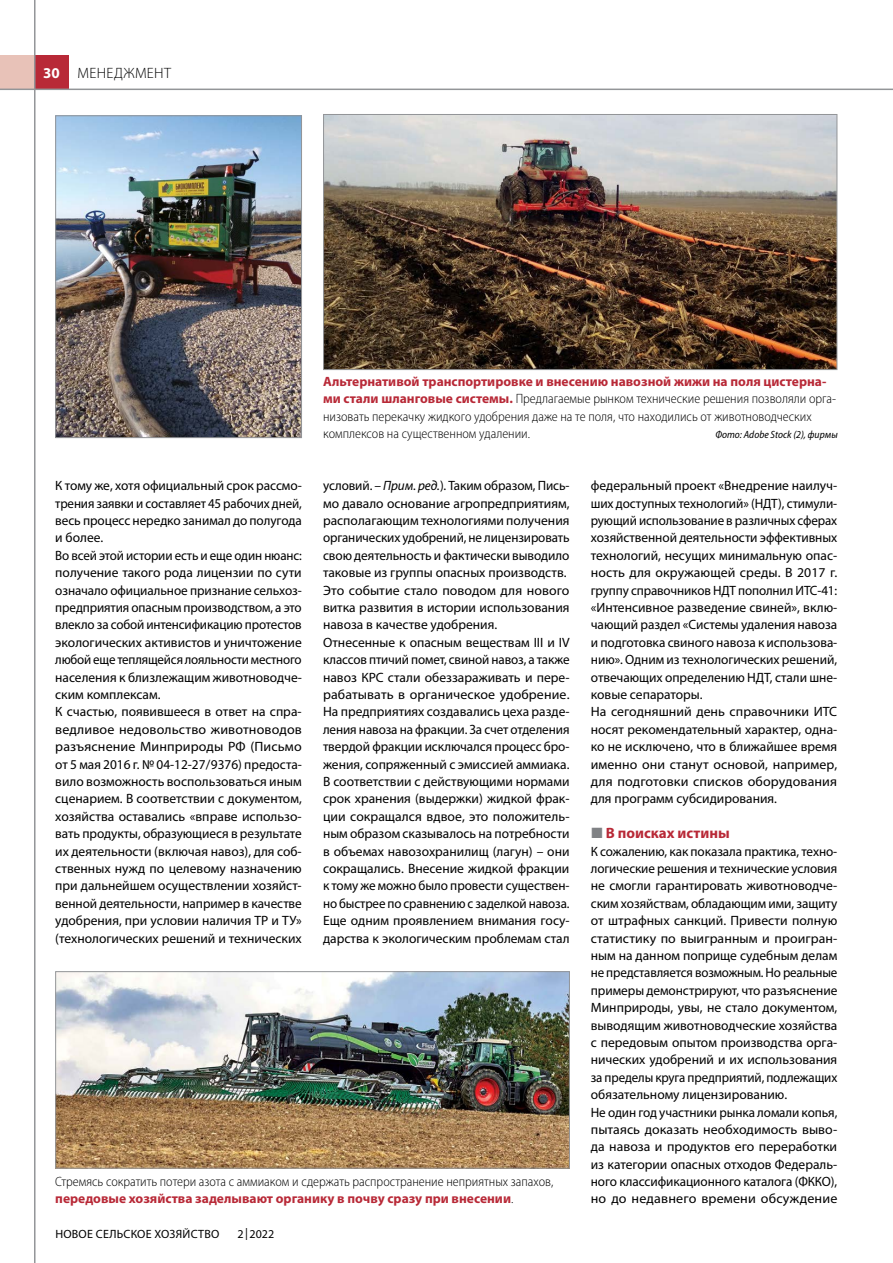
<style>
.page{position:relative;width:893px;height:1263px;background:#fff}
.page>*{position:absolute;margin:0;border:0;box-sizing:border-box;transform-origin:0 0}
.t1{font:700 15px "Myriad Pro";color:#b82937}
.t2{font:300 15px "Myriad Pro";letter-spacing:.02em;color:#000}
.t3{font:13.5px/17.4px "Myriad Pro";color:#000}
.t4{font:300 semi-condensed 13.5px/17.4px "Myriad Pro";color:#000}
.t5{font:12px "Myriad Pro";letter-spacing:.02em;color:#000}
.t6{font:italic semi-condensed 10.5px "Myriad Pro";color:#000}
.s1{font-weight:700;color:#fff}
.s2{font-weight:700;font-stretch:normal;color:#b82937}
.s3{font-style:italic}
.s4{color:#808285}
</style>
<div class="page">
<div style="left:34px;top:55px;width:35px;height:35px;background:#b82937"></div>
<hr style="left:34px;top:0;width:2px;height:1263px;background:#939598">
<div style="left:0;top:55px;width:34px;height:35px;background:#e8c2b8"></div>
<hr style="left:0;top:89px;width:893px;height:1px;background:#939598">
<img style="left:57px;top:973px;width:511px;height:193px">
<div style="left:55px;top:971px;width:515px;height:197px;border:1px solid #939598"></div>
<img style="left:57px;top:117px;width:243px;height:319px">
<div style="left:55px;top:115px;width:247px;height:323px;border:1px solid #939598"></div>
<img style="left:325px;top:116px;width:510px;height:252px">
<div style="left:323px;top:114px;width:514px;height:256px;border:1px solid #939598"></div>
<p class="t2" style="left:43px;top:65px;width:129px"><span class="s1">30</span> МЕНЕДЖМЕНТ</p>
<p class="t4" style="left:323px;top:373px;width:514px"><span class="s2">Альтернативой транспортировке и внесению навозной жижи на поля цистерна&shy;ми стали шланговые системы.</span> Предлагаемые рынком технические решения позволяли орга&shy;низовать перекачку жидкого удобрения даже на те поля, что находились от животноводческих комплексов на существенном удалении.</p>
<p class="t6" style="left:715px;top:429px;width:124px">Фото: Adobe Stock (2), фирмы</p>
<p class="t3" style="left:55px;top:477px;width:248px">К тому же, хотя официальный срок рассмо‑ трения заявки и составляет 45 рабочих дней, весь процесс нередко занимал до полугода и более.<br>Во всей этой истории есть и еще один нюанс: получение такого рода лицензии по сути означало официальное признание сельхоз‑ предприятия опасным производством, а это влекло за собой интенсификацию протестов экологических активистов и уничтожение любой еще теплящейся лояльности местного населения к близлежащим животноводче‑ ским комплексам.<br>К счастью, появившееся в ответ на спра‑ ведливое недовольство животноводов разъяснение Минприроды РФ (Письмо от 5 мая 2016 г. № 04‑12‑27/9376) предоста‑ вило возможность воспользоваться иным сценарием. В соответствии с документом, хозяйства оставались «вправе использо‑ вать продукты, образующиеся в результате их деятельности (включая навоз), для соб‑ ственных нужд по целевому назначению при дальнейшем осуществлении хозяйст‑ венной деятельности, например в качестве удобрения, при условии наличия ТР и ТУ» (технологических решений и технических</p>
<p class="t3" style="left:323px;top:477px;width:248px">условий. <span class="s3">– Прим. ред.</span>). Таким образом, Пись‑ мо давало основание агропредприятиям, располагающим технологиями получения органических удобрений, не лицензировать свою деятельность и фактически выводило таковые из группы опасных производств.<br>Это событие стало поводом для нового витка развития в истории использования навоза в качестве удобрения.<br>Отнесенные к опасным веществам III и IV классов птичий помет, свиной навоз, а также навоз КРС стали обеззараживать и пере‑ рабатывать в органическое удобрение.<br>На предприятиях создавались цеха разде‑ ления навоза на фракции. За счет отделения твердой фракции исключался процесс бро‑ жения, сопряженный с эмиссией аммиака.<br>В соответствии с действующими нормами срок хранения (выдержки) жидкой фрак‑ ции сокращался вдвое, это положитель‑ ным образом сказывалось на потребности в объемах навозохранилищ (лагун) – они сокращались. Внесение жидкой фракции к тому же можно было провести существен‑ но быстрее по сравнению с заделкой навоза.<br>Еще одним проявлением внимания госу‑ дарства к экологическим проблемам стал</p>
<p class="t3" style="left:591px;top:477px;width:248px">федеральный проект «Внедрение наилуч‑ ших доступных технологий» (НДТ), стимули‑ рующий использование в различных сферах хозяйственной деятельности эффективных технологий, несущих минимальную опас‑ ность для окружающей среды. В 2017 г. группу справочников НДТ пополнил ИТС-41: «Интенсивное разведение свиней», вклю‑ чающий раздел «Системы удаления навоза и подготовка свиного навоза к использова‑ нию». Одним из технологических решений, отвечающих определению НДТ, стали шне‑ ковые сепараторы.<br>На сегодняшний день справочники ИТС носят рекомендательный характер, одна‑ ко не исключено, что в ближайшее время именно они станут основой, например, для подготовки списков оборудования для программ субсидирования.</p>
<p class="t1" style="left:591px;top:823px;width:140px"><span class="s4">◼</span> В поисках истины</p>
<p class="t3" style="left:591px;top:842px;width:248px">К сожалению, как показала практика, техно‑ логические решения и технические условия не смогли гарантировать животноводче‑ ским хозяйствам, обладающим ими, защиту от штрафных санкций. Привести полную статистику по выигранным и проигран‑ ным на данном поприще судебным делам не представляется возможным. Но реальные примеры демонстрируют, что разъяснение Минприроды, увы, не стало документом, выводящим животноводческие хозяйства с передовым опытом производства орга‑ нических удобрений и их использования за пределы круга предприятий, подлежащих обязательному лицензированию.<br>Не один год участники рынка ломали копья, пытаясь доказать необходимость выво‑ да навоза и продуктов его переработки из категории опасных отходов Федераль‑ ного классификационного каталога (ФККО), но до недавнего времени обсуждение</p>
<p class="t4" style="left:55px;top:1173px;width:500px">Стремясь сократить потери азота с аммиаком и сдержать распространение неприятных запахов, <span class="s2">передовые хозяйства заделывают органику в почву сразу при внесении</span>.</p>
<p class="t5" style="left:55px;top:1227px;width:166px">НОВОЕ СЕЛЬСКОЕ ХОЗЯЙСТВО</p>
<p class="t5" style="left:238px;top:1227px;width:38px">2|2022</p>
</div>
